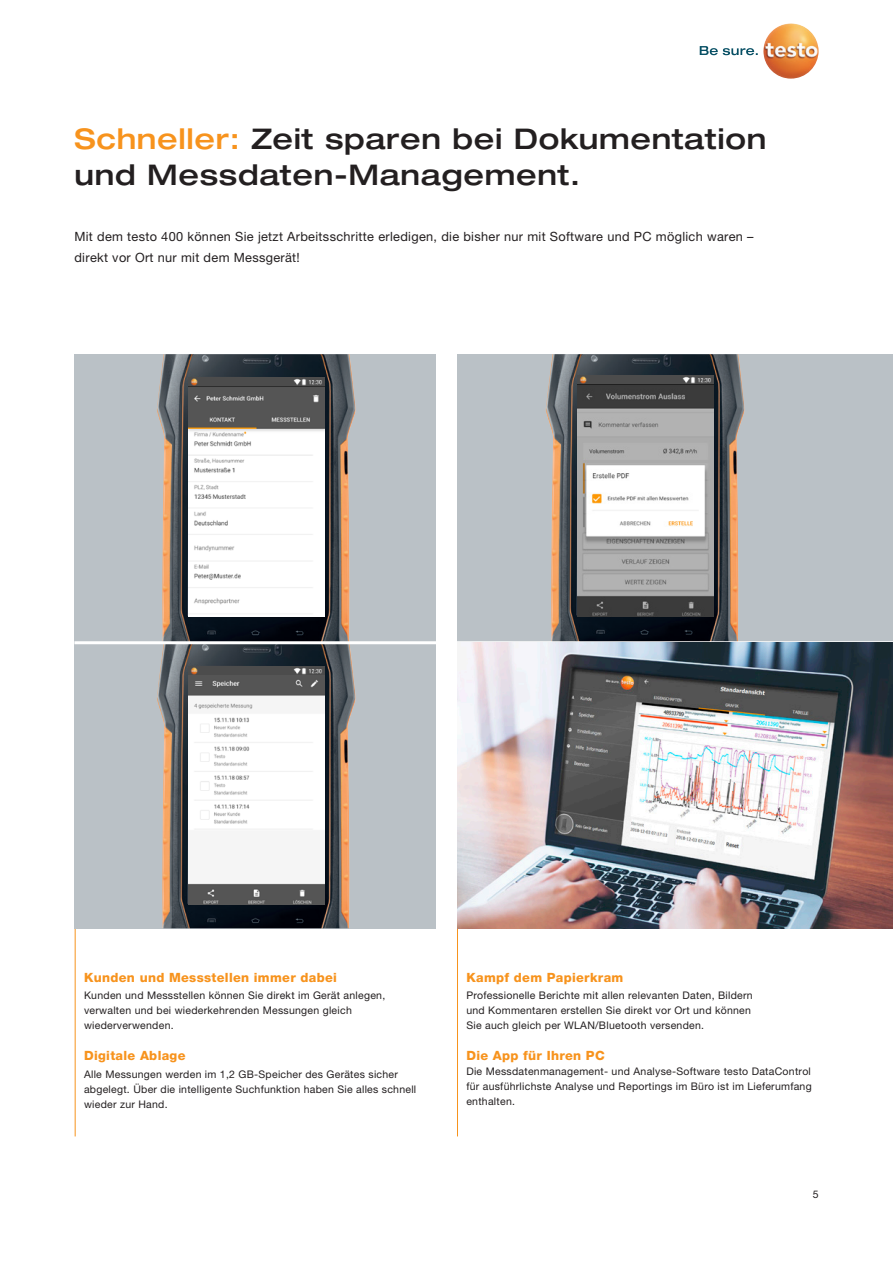
<style>
.page{position:relative;width:893px;height:1263px;background:#fff}
.page>*{position:absolute;margin:0;border:0;box-sizing:border-box;transform-origin:0 0}
.t1{font:500 expanded 28.5px/36px "Helvetica Neue LTW1 G";letter-spacing:.025em;color:#231f20}
.t2{font:12.75px/21px "Helvetica Neue LTW1 G";letter-spacing:.025em;color:#231f20}
.t3{font:800 12.75px "Helvetica Neue LTW1 G";letter-spacing:.025em;color:#f7931d}
.t4{font:10.5px/15px "Helvetica Neue LTW1 G";letter-spacing:.025em;color:#231f20}
.s1{color:#f7931d}
</style>
<div class="page">
<svg style="left:700px;top:46px;width:58px;height:9px"></svg>
<img style="left:763px;top:23px;width:56px;height:56px;border-radius:28px">
<hr style="left:75px;top:928px;width:1px;height:208px;background:#f7931d">
<hr style="left:457px;top:928px;width:1px;height:208px;background:#f7931d">
<div style="left:75px;top:641px;width:361px;height:287px;background:#bac1c6"></div>
<img style="left:157px;top:644px;width:199px;height:284px">
<div style="left:457px;top:354px;width:436px;height:289px;background:#bac1c6"></div>
<img style="left:545px;top:354px;width:200px;height:287px">
<img style="left:577px;top:375px;width:136px;height:241px">
<svg style="left:75px;top:354px;width:361px;height:287px;background:#9b9ea0"></svg>
<img style="left:188px;top:377px;width:136px;height:239px">
<img style="left:188px;top:666px;width:136px;height:238px">
<hr style="left:74px;top:641px;width:819px;height:3px;background:#fff">
<img style="left:457px;top:643px;width:436px;height:285px">
<h1 class="t1" style="left:75px;top:120px;width:693px"><span class="s1">Schneller:</span> Zeit sparen bei Dokumentation und Messdaten-Management.</h1>
<p class="t2" style="left:74px;top:226px;width:681px">Mit dem testo 400 können Sie jetzt Arbeitsschritte erledigen, die bisher nur mit Software und PC möglich waren – direkt vor Ort nur mit dem Messgerät!</p>
<p class="t3" style="left:84px;top:970px;width:254px">Kunden und Messstellen immer dabei</p>
<p class="t4" style="left:84px;top:988px;width:303px">Kunden und Messstellen können Sie direkt im Gerät anlegen, verwalten und bei wiederkehrenden Messungen gleich wiederverwenden.</p>
<p class="t3" style="left:84px;top:1048px;width:103px">Digitale Ablage</p>
<p class="t4" style="left:84px;top:1066px;width:334px">Alle Messungen werden im 1,2 GB-Speicher des Gerätes sicher abgelegt. Über die intelligente Suchfunktion haben Sie alles schnell wieder zur Hand.</p>
<p class="t3" style="left:466px;top:970px;width:158px">Kampf dem Papierkram</p>
<p class="t4" style="left:466px;top:988px;width:288px">Professionelle Berichte mit allen relevanten Daten, Bildern und Kommentaren erstellen Sie direkt vor Ort und können<br>Sie auch gleich per WLAN/Bluetooth versenden.</p>
<p class="t3" style="left:466px;top:1048px;width:140px">Die App für Ihren PC</p>
<p class="t4" style="left:466px;top:1064px;width:347px;text-align:justify">Die Messdatenmanagement- und Analyse-Software testo DataControl für ausführlichste Analyse und Reportings im Büro ist im Lieferumfang enthalten.</p>
<p class="t4" style="left:813px;top:1187px;width:7px">5</p>
</div>
